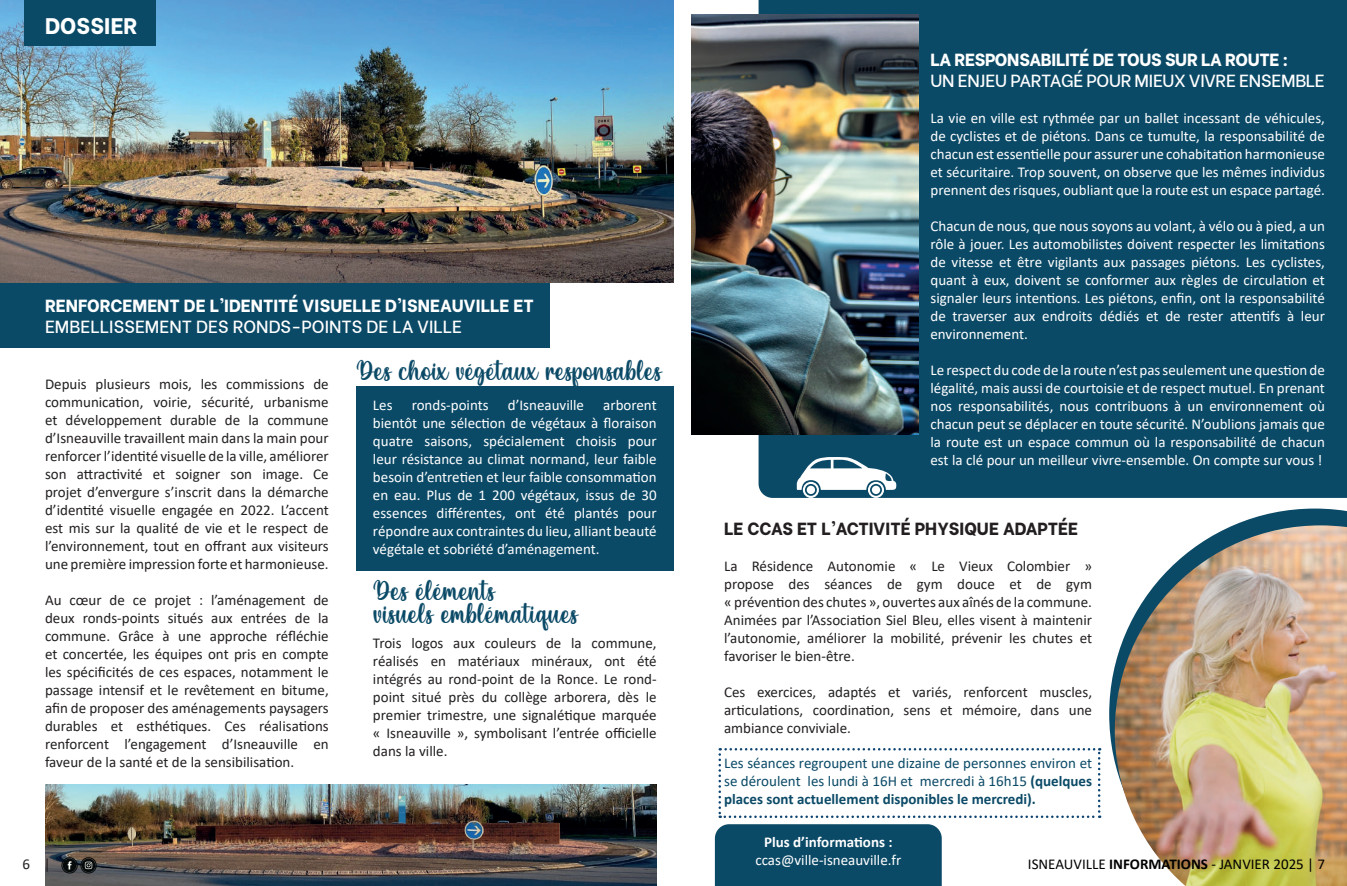
<style>
.page{position:relative;width:1347px;height:886px;background:#fff}
.page>*{position:absolute;margin:0;border:0;box-sizing:border-box;transform-origin:0 0}
.t1{font:30px/22.8px "Christmas Bell Personal Use";color:#0b4a67}
.t2{font:800 22.5px "Be Vietnam";letter-spacing:.005em;color:#fff}
.t3{font:800 17.5px "Be Vietnam";color:#fff}
.t4{font:500 17.5px "Be Vietnam";color:#fff}
.t5{font:500 17.5px "Be Vietnam";letter-spacing:-.02em;color:#fff}
.t6{font:800 17.5px "Be Vietnam";letter-spacing:-.02em;color:#fff}
.t7{font:800 17.5px "Be Vietnam";color:#231f20}
.t8{font:15px/18px "Calibri";color:#231f20;text-align:justify}
.t9{font:15px/18px "Calibri";color:#fff;text-align:justify}
.t10{font:15px/18px "Calibri";color:#0b4a67;text-align:justify}
.t11{font:15px "Calibri";color:#000}
.t12{font:700 15px "Calibri";color:#fff}
.s1{font-weight:700}
</style>
<div class="page">
<div style="left:758px;top:0;width:588px;height:498px;background:#0b4a67"></div>
<div style="left:715px;top:824px;width:226px;height:62px;background:#0b4a67"></div>
<div style="left:356px;top:386px;width:317px;height:185px;background:#0b4a67"></div>
<div style="left:0;top:45px;width:549px;height:302px;background:#0b4a67"></div>
<img style="left:0;top:0;width:673px;height:283px">
<div style="left:25px;top:0;width:131px;height:45px;background:#0b4a67"></div>
<img style="left:45px;top:785px;width:611px;height:101px">
<img style="left:691px;top:15px;width:227px;height:419px">
<svg style="left:1109px;top:508px;width:237px;height:250px"></svg>
<img style="left:1114px;top:525px;width:232px;height:361px">
<svg style="left:795px;top:456px;width:101px;height:42px"></svg>
<svg style="left:63px;top:858px;width:13px;height:14px"></svg>
<div style="left:62px;top:857px;width:15px;height:16px;border:1px solid #060a0a;border-radius:8px"></div>
<svg style="left:68px;top:861px;width:3px;height:8px"></svg>
<svg style="left:82px;top:858px;width:13px;height:14px"></svg>
<div style="left:81px;top:857px;width:15px;height:16px;border:1px solid #060a0a;border-radius:8px"></div>
<svg style="left:85px;top:861px;width:7px;height:8px"></svg>
<svg style="left:718px;top:748px;width:382px;height:70px"></svg>
<h2 class="t2" style="left:45px;top:7px;width:94px">DOSSIER</h2>
<p class="t6" style="left:930px;top:45px;width:360px">LA RESPONSABILITÉ DE TOUS SUR LA ROUTE :</p>
<p class="t5" style="left:930px;top:66px;width:396px">UN ENJEU PARTAGÉ POUR MIEUX VIVRE ENSEMBLE</p>
<p class="t9" style="left:930px;top:109px;width:396px">La vie en ville est rythmée par un ballet incessant de véhicules, de cyclistes et de piétons. Dans ce tumulte, la responsabilité de chacun est essentielle pour assurer une cohabitation harmonieuse et sécuritaire. Trop souvent, on observe que les mêmes individus prennent des risques, oubliant que la route est un espace partagé.</p>
<p class="t9" style="left:930px;top:217px;width:396px">Chacun de nous, que nous soyons au volant, à vélo ou à pied, a un rôle à jouer. Les automobilistes doivent respecter les limitations de vitesse et être vigilants aux passages piétons. Les cyclistes, quant à eux, doivent se conformer aux règles de circulation et signaler leurs intentions. Les piétons, enfin, ont la responsabilité de traverser aux endroits dédiés et de rester attentifs à leur environnement.</p>
<p class="t9" style="left:930px;top:361px;width:396px">Le respect du code de la route n’est pas seulement une question de légalité, mais aussi de courtoisie et de respect mutuel. En prenant nos responsabilités, nous contribuons à un environnement où chacun peut se déplacer en toute sécurité. N’oublions jamais que la route est un espace commun où la responsabilité de chacun est la clé pour un meilleur vivre-ensemble. On compte sur vous !</p>
<p class="t3" style="left:45px;top:291px;width:490px">RENFORCEMENT DE L’IDENTITÉ VISUELLE D’ISNEAUVILLE ET</p>
<p class="t4" style="left:45px;top:312px;width:418px">EMBELLISSEMENT DES RONDS-POINTS DE LA VILLE</p>
<h1 class="t1" style="left:356px;top:360px;width:306px">Des choix végétaux responsables</h1>
<p class="t8" style="left:45px;top:374px;width:285px">Depuis plusieurs mois, les commissions de communication, voirie, sécurité, urbanisme et développement durable de la commune d’Isneauville travaillent main dans la main pour renforcer l’identité visuelle de la ville, améliorer son attractivité et soigner son image. Ce projet d’envergure s’inscrit dans la démarche d’identité visuelle engagée en 2022. L’accent est mis sur la qualité de vie et le respect de l’environnement, tout en offrant aux visiteurs une première impression forte et harmonieuse.</p>
<p class="t8" style="left:45px;top:590px;width:285px">Au cœur de ce projet : l’aménagement de deux ronds-points situés aux entrées de la commune. Grâce à une approche réfléchie et concertée, les équipes ont pris en compte les spécificités de ces espaces, notamment le passage intensif et le revêtement en bitume, afin de proposer des aménagements paysagers durables et esthétiques. Ces réalisations renforcent l’engagement d’Isneauville en faveur de la santé et de la sensibilisation.</p>
<p class="t9" style="left:373px;top:396px;width:21px">Les</p>
<p class="t9" style="left:412px;top:396px;width:78px">ronds-points</p>
<p class="t9" style="left:508px;top:396px;width:78px">d’Isneauville</p>
<p class="t9" style="left:373px;top:396px;width:285px;text-indent:230px">arborent bientôt une sélection de végétaux à floraison quatre saisons, spécialement choisis pour leur résistance au climat normand, leur faible besoin d’entretien et leur faible consommation en eau. Plus de 1 200 végétaux, issus de 30 essences différentes, ont été plantés pour répondre aux contraintes du lieu, alliant beauté végétale et sobriété d’aménagement.</p>
<h1 class="t1" style="left:373px;top:581px;width:206px">Des éléments<br>visuels emblématiques</h1>
<p class="t8" style="left:373px;top:634px;width:285px">Trois logos aux couleurs de la commune, réalisés en matériaux minéraux, ont été intégrés au rond-point de la Ronce. Le rond&shy;point situé près du collège arborera, dès le premier trimestre, une signalétique marquée « Isneauville », symbolisant l’entrée officielle dans la ville.</p>
<p class="t7" style="left:724px;top:514px;width:355px">LE CCAS ET L’ACTIVITÉ PHYSIQUE ADAPTÉE</p>
<p class="t8" style="left:724px;top:557px;width:369px">La Résidence Autonomie « Le Vieux Colombier » propose des séances de gym douce et de gym « prévention des chutes », ouvertes aux aînés de la commune.<br>Animées par l’Association Siel Bleu, elles visent à maintenir l’autonomie, améliorer la mobilité, prévenir les chutes et favoriser le bien-être.</p>
<p class="t8" style="left:724px;top:683px;width:369px">Ces exercices, adaptés et variés, renforcent muscles, articulations, coordination, sens et mémoire, dans une ambiance conviviale.</p>
<p class="t10" style="left:724px;top:753px;width:369px">Les séances regroupent une dizaine de personnes environ et se déroulent les lundi à 16H et mercredi à 16h15 <span class="s1">(quelques places sont actuellement disponibles le mercredi).</span></p>
<p class="t12" style="left:764px;top:831px;width:130px">Plus d’informations :</p>
<p class="t9" style="left:755px;top:850px;width:147px">ccas@ville-isneauville.fr</p>
<p class="t8" style="left:22px;top:854px;width:30px">6 |</p>
<p class="t11" style="left:1028px;top:853px;width:299px">ISNEAUVILLE <span class="s1">INFORMATIONS</span> - JANVIER 2025 | 7</p>
</div>
